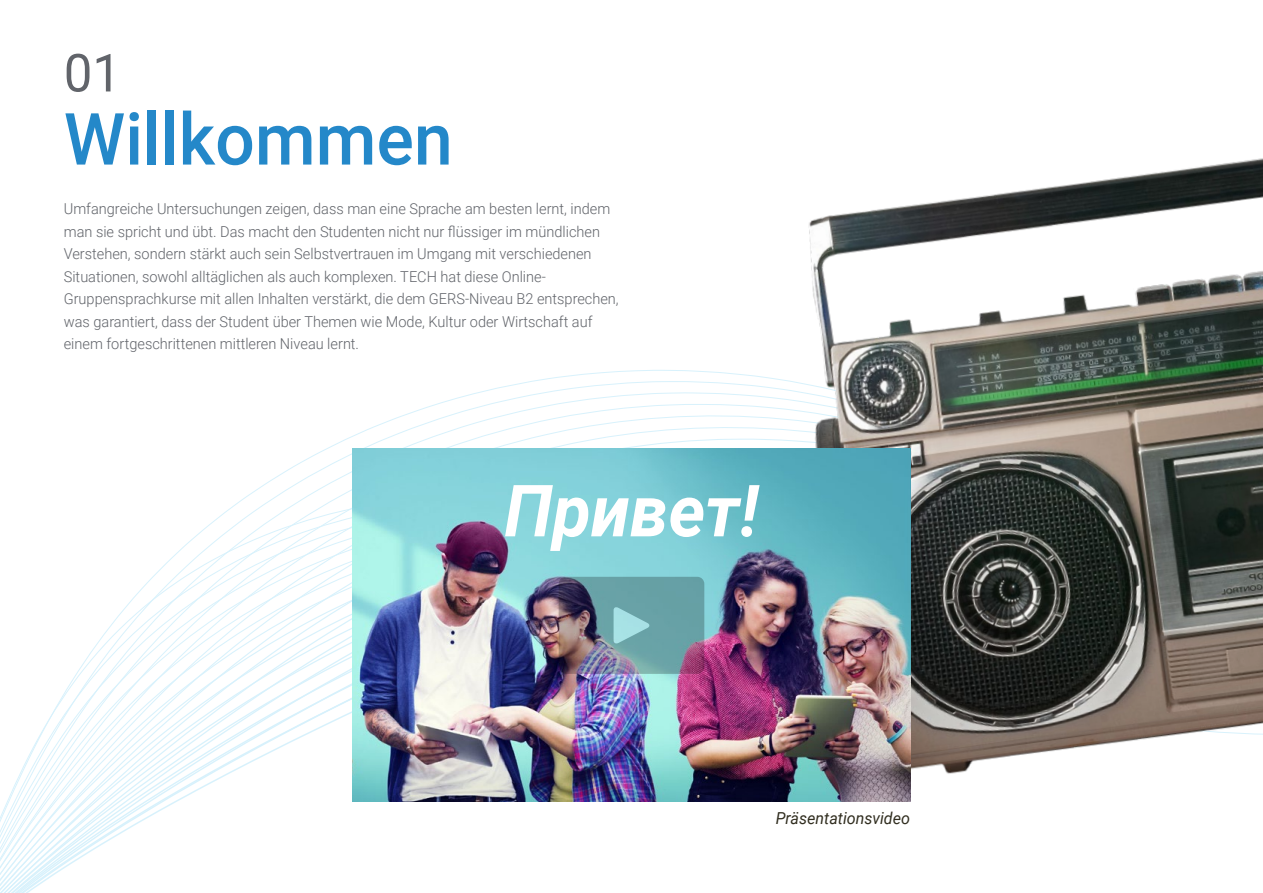
<style>
.page{position:relative;width:1263px;height:893px;background:#fff}
.page>*{position:absolute;margin:0;border:0;box-sizing:border-box;transform-origin:0 0}
.t1{font:500 72px "Roboto";color:#2488c9}
.t2{font:italic 700 72px "Roboto";color:#fff}
.t3{font:52.5px "Roboto";color:#61646a}
.t4{font:italic 16.5px "Roboto";color:#312e20}
.t5{font:300 15px/22.5px "Roboto";color:#61646a}
</style>
<div class="page">
<svg style="left:0;top:370px;width:632px;height:523px"></svg>
<img style="left:632px;top:158px;width:631px;height:644px">
<img style="left:353px;top:449px;width:557px;height:353px">
<img style="left:559px;top:577px;width:145px;height:97px">
<h2 class="t3" style="left:64px;top:36px;width:59px">01</h2>
<h1 class="t1" style="left:64px;top:89px;width:390px">Willkommen</h1>
<p class="t5" style="left:64px;top:197px;width:556px">Umfangreiche Untersuchungen zeigen, dass man eine Sprache am besten lernt, indem man sie spricht und übt. Das macht den Studenten nicht nur flüssiger im mündlichen Verstehen, sondern stärkt auch sein Selbstvertrauen im Umgang mit verschiedenen Situationen, sowohl alltäglichen als auch komplexen. TECH hat diese Online-Gruppensprachkurse mit allen Inhalten verstärkt, die dem GERS-Niveau B2 entsprechen, was garantiert, dass der Student über Themen wie Mode, Kultur oder Wirtschaft auf einem fortgeschrittenen mittleren Niveau lernt.</p>
<h1 class="t2" style="left:504px;top:460px;width:256px">Привет!</h1>
<p class="t4" style="left:776px;top:806px;width:136px">Präsentationsvideo</p>
</div>
